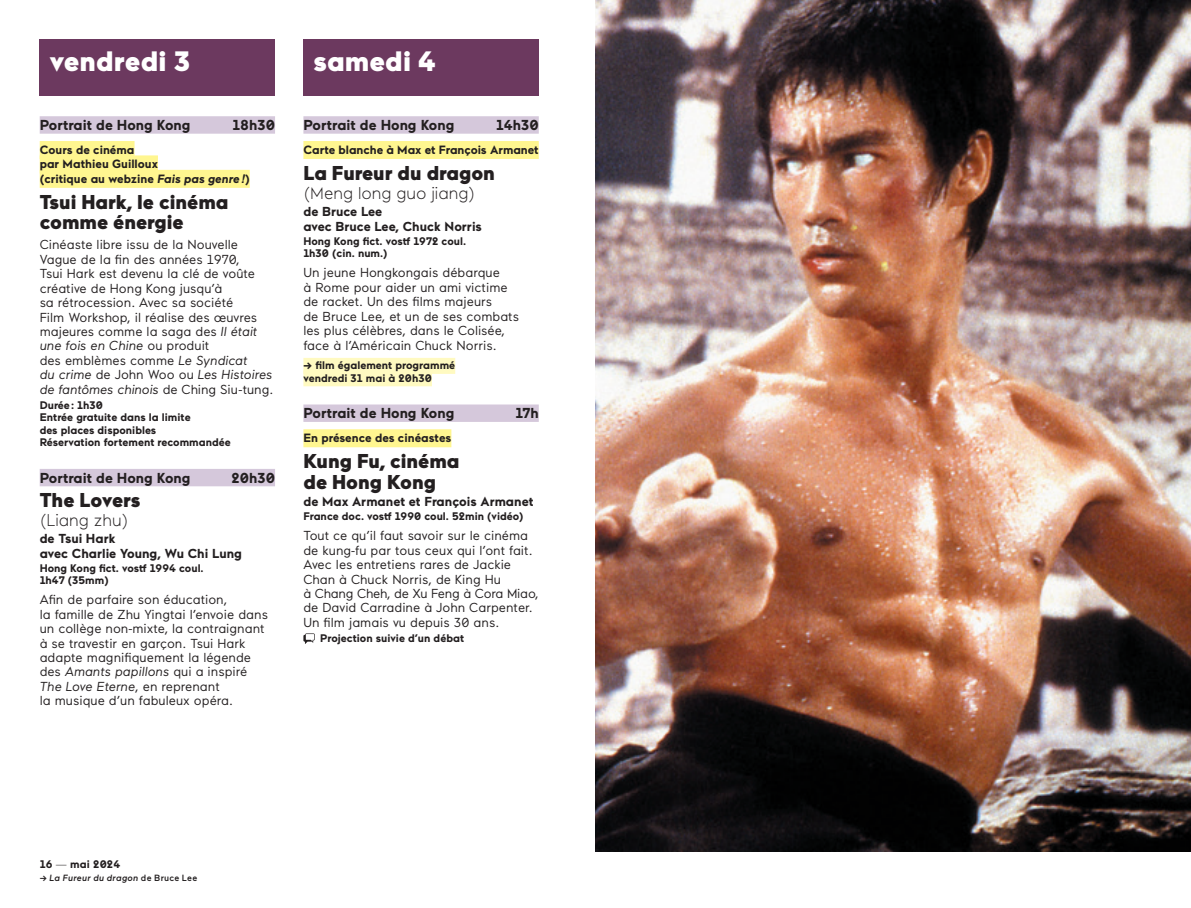
<style>
.page{position:relative;width:1191px;height:908px;background:#fff}
.page>*{position:absolute;margin:0;border:0;box-sizing:border-box;transform-origin:0 0}
.t1{font:900 28px "Maax";letter-spacing:.005em;color:#fff}
.t2{font:900 20px/20.4px "Maax";color:#231f20}
.t3{font:300 17px "Maax";color:#231f20}
.t4{font:700 14.4px "Maax";color:#231f20}
.t5{font:13px/14.4px "Maax";color:#231f20}
.t6{font:700 13px/14.4px "Maax";color:#231f20}
.t7{font:700 12px/14.4px "Maax";color:#231f20}
.t8{font:700 11px/12.4px "Maax";color:#231f20}
.t9{font:italic 500 9px "Maax";letter-spacing:.025em;color:#231f20}
.s1{font-style:italic}
.s2{font-family:"Arial";font-style:italic}
.s3{font-weight:300}
.s4{font-style:normal}
</style>
<div class="page">
<div style="left:40px;top:40px;width:235px;height:56px;background:#6c395f"></div>
<div style="left:40px;top:116px;width:235px;height:18px;background:#d5c8db"></div>
<div style="left:40px;top:141px;width:95px;height:18px;background:#fff690"></div>
<div style="left:40px;top:155px;width:118px;height:18px;background:#fff690"></div>
<div style="left:40px;top:170px;width:210px;height:18px;background:#fff690"></div>
<div style="left:40px;top:468px;width:235px;height:18px;background:#d5c8db"></div>
<div style="left:303px;top:40px;width:236px;height:56px;background:#6c395f"></div>
<div style="left:303px;top:116px;width:236px;height:18px;background:#d5c8db"></div>
<div style="left:303px;top:141px;width:236px;height:18px;background:#fff690"></div>
<div style="left:303px;top:358px;width:152px;height:16px;background:#fffac1"></div>
<div style="left:303px;top:370px;width:129px;height:16px;background:#fffac1"></div>
<div style="left:303px;top:404px;width:236px;height:17px;background:#d5c8db"></div>
<div style="left:303px;top:429px;width:148px;height:18px;background:#fff690"></div>
<svg style="left:303px;top:633px;width:12px;height:10px"></svg>
<img style="left:595px;top:0;width:596px;height:850px">
<h1 class="t1" style="left:50px;top:42px;width:142px">vendredi 3</h1>
<p class="t4" style="left:40px;top:115px;width:152px">Portrait de Hong Kong</p>
<p class="t4" style="left:232px;top:115px;width:44px">18h30</p>
<p class="t7" style="left:40px;top:142px;width:211px">Cours de cinéma<br>par Mathieu Guilloux<br>(critique au webzine <span class="s1">Fais pas genre</span><span class="s2">!</span>)</p>
<h2 class="t2" style="left:40px;top:191px;width:190px">Tsui Hark, le cinéma comme énergie</h2>
<p class="t5" style="left:40px;top:237px;width:235px">Cinéaste libre issu de la Nouvelle Vague de la fin des années 1970,<br>Tsui Hark est devenu la clé de voûte créative de Hong Kong jusqu’à<br>sa rétrocession. Avec sa société<br>Film Workshop, il réalise des œuvres majeures comme la saga des <span class="s1">Il était une fois en Chine</span> ou produit<br>des emblèmes comme <span class="s1">Le Syndicat<br>du crime</span> de John Woo ou <span class="s1">Les Histoires de fantômes chinois</span> de Ching Siu-tung.</p>
<p class="t8" style="left:40px;top:398px;width:193px">Durée : 1h30<br>Entrée gratuite dans la limite<br>des places disponibles<br>Réservation fortement recommandée</p>
<p class="t4" style="left:40px;top:468px;width:152px">Portrait de Hong Kong</p>
<p class="t4" style="left:231px;top:468px;width:45px">20h30</p>
<h2 class="t2" style="left:40px;top:488px;width:102px">The Lovers</h2>
<h3 class="t3" style="left:40px;top:509px;width:90px">(Liang zhu)</h3>
<p class="t6" style="left:40px;top:530px;width:204px">de Tsui Hark<br>avec Charlie Young, Wu Chi Lung</p>
<p class="t8" style="left:40px;top:561px;width:165px">Hong Kong fict. vostf 1994 coul.<br>1h47 (35mm)</p>
<p class="t5" style="left:40px;top:591px;width:230px">Afin de parfaire son éducation,<br>la famille de Zhu Yingtai l’envoie dans un collège non-mixte, la contraignant à se travestir en garçon. Tsui Hark adapte magnifiquement la légende des <span class="s1">Amants papillons</span> qui a inspiré <span class="s1">The Love Eterne</span>, en reprenant<br>la musique d’un fabuleux opéra.</p>
<h1 class="t1" style="left:314px;top:42px;width:123px">samedi 4</h1>
<p class="t4" style="left:303px;top:115px;width:152px">Portrait de Hong Kong</p>
<p class="t4" style="left:496px;top:115px;width:44px">14h30</p>
<p class="t7" style="left:303px;top:142px;width:237px">Carte blanche à Max et François Armanet</p>
<h2 class="t2" style="left:303px;top:162px;width:193px">La Fureur du dragon</h2>
<h3 class="t3" style="left:303px;top:182px;width:173px">(Meng long guo jiang)</h3>
<p class="t6" style="left:303px;top:204px;width:180px">de Bruce Lee<br>avec Bruce Lee, Chuck Norris</p>
<p class="t8" style="left:303px;top:234px;width:164px">Hong Kong fict. vostf 1972 coul.<br>1h30 (cin. num.)</p>
<p class="t5" style="left:303px;top:265px;width:217px">Un jeune Hongkongais débarque<br>à Rome pour aider un ami victime de racket. Un des films majeurs<br>de Bruce Lee, et un de ses combats les plus célèbres, dans le Colisée, face à l’Américain Chuck Norris.</p>
<p class="t8" style="left:303px;top:358px;width:153px">→ film également programmé vendredi 31 mai à 20h30</p>
<p class="t4" style="left:303px;top:403px;width:152px">Portrait de Hong Kong</p>
<p class="t4" style="left:515px;top:403px;width:25px">17h</p>
<p class="t7" style="left:303px;top:430px;width:149px">En présence des cinéastes</p>
<h2 class="t2" style="left:303px;top:450px;width:157px">Kung Fu, cinéma de Hong Kong</h2>
<p class="t6" style="left:303px;top:493px;width:232px">de Max Armanet et François Armanet</p>
<p class="t8" style="left:303px;top:509px;width:222px">France doc. vostf 1990 coul. 52min (vidéo)</p>
<p class="t5" style="left:303px;top:527px;width:237px">Tout ce qu’il faut savoir sur le cinéma de kung-fu par tous ceux qui l’ont fait.<br>Avec les entretiens rares de Jackie Chan à Chuck Norris, de King Hu<br>à Chang Cheh, de Xu Feng à Cora Miao, de David Carradine à John Carpenter.<br>Un film jamais vu depuis 30 ans.</p>
<p class="t8" style="left:320px;top:631px;width:145px">Projection suivie d’un débat</p>
<p class="t8" style="left:40px;top:857px;width:82px">16 <span class="s3">—</span> mai 2024</p>
<p class="t9" style="left:40px;top:871px;width:159px"><span class="s4">→</span> La Fureur du dragon <span class="s4">de Bruce Lee</span></p>
</div>
